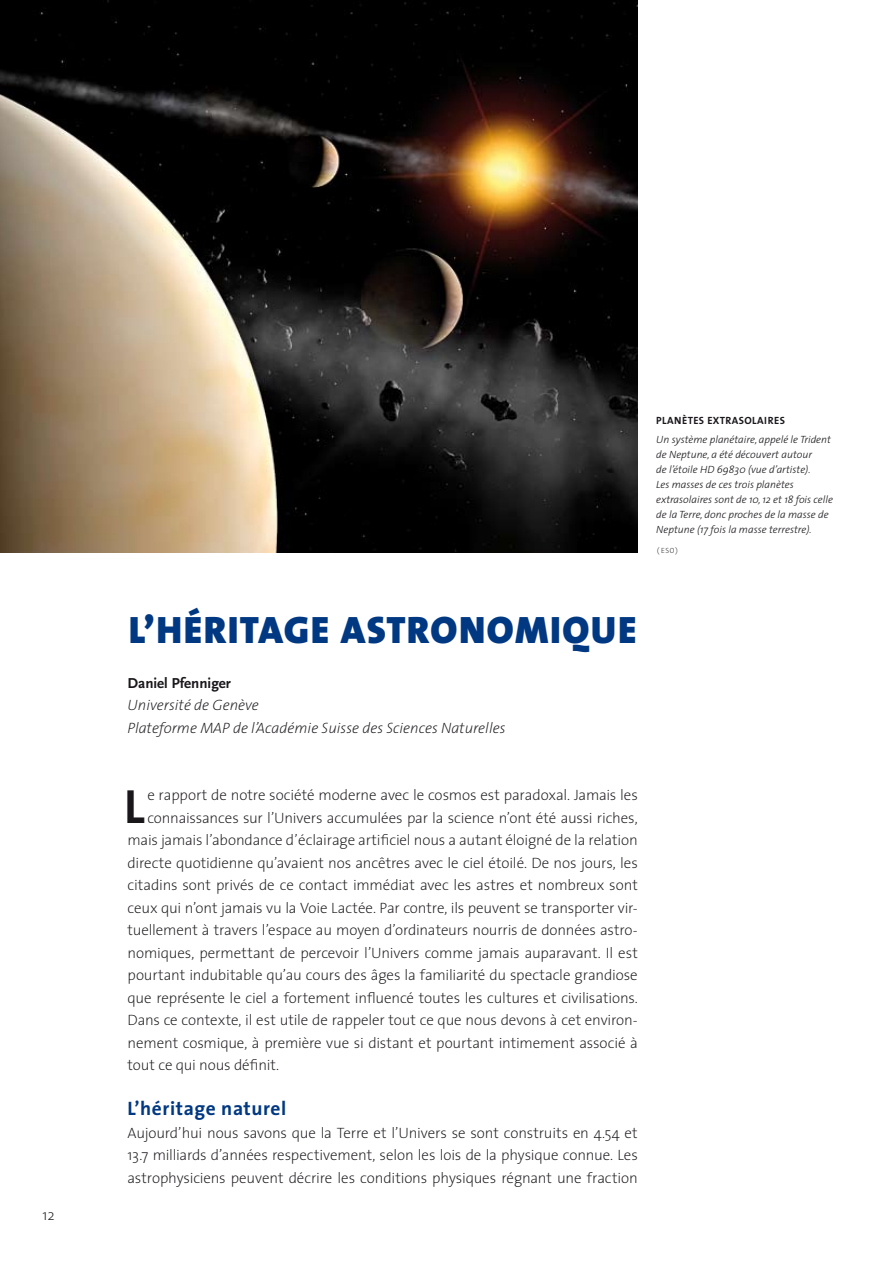
<style>
.page{position:relative;width:893px;height:1263px;background:#fff}
.page>*{position:absolute;margin:0;border:0;box-sizing:border-box;transform-origin:0 0}
.t1{font:700 48.3px "The Sans";color:#1a171b}
.t2{font:38.4px "The Sans Black Caps";letter-spacing:.04em;color:#003882}
.t3{font:700 19.5px "The Sans";color:#003882}
.t4{font:200 15px/22.5px "The Sans";letter-spacing:-.01em;color:#1a171b;text-align:justify}
.t5{font:italic 200 15px/22.5px "The Sans";color:#1a171b}
.t6{font:700 15px "Scala Sans";color:#1a171b}
.t7{font:italic 300 10.5px/15px "The Sans";color:#1a171b}
.t8{font:700 10.5px "The Sans";letter-spacing:.04em;color:#1a171b}
.t9{font:200 7.5px "The Sans Mono";color:#1a171b}
</style>
<div class="page">
<img style="left:0;top:0;width:638px;height:553px">
<p class="t4" style="left:43px;top:1203px;width:14px">12</p>
<p class="t8" style="left:656px;top:412px;width:130px">PLANÈTES EXTRASOLAIRES</p>
<p class="t7" style="left:656px;top:432px;width:178px">Un système planétaire, appelé le Trident de Neptune, a été découvert autour<br>de l’étoile HD 69830 (vue d’artiste).<br>Les masses de ces trois planètes extrasolaires sont de 10, 12 et 18 fois celle de la Terre, donc proches de la masse de Neptune (17 fois la masse terrestre).</p>
<p class="t9" style="left:656px;top:546px;width:24px">(ESO)</p>
<h2 class="t2" style="left:129px;top:597px;width:509px">L’HÉRITAG E ASTRONOMIQUE</h2>
<p class="t6" style="left:128px;top:675px;width:105px">Daniel Pfenniger</p>
<p class="t5" style="left:128px;top:693px;width:379px">Université de Genève<br>Plateforme MAP de l’Académie Suisse des Sciences Naturelles</p>
<h1 class="t1" style="left:124px;top:766px;width:22px">L</h1>
<p class="t4" style="left:147px;top:783px;width:492px">e rapport de notre société moderne avec le cosmos est paradoxal. Jamais les</p>
<p class="t4" style="left:147px;top:806px;width:492px">connaissances sur l’Univers accumulées par la science n’ont été aussi riches,</p>
<p class="t4" style="left:128px;top:828px;width:512px">mais jamais l’abondance d’éclairage artificiel nous a autant éloigné de la relation</p>
<p class="t4" style="left:128px;top:851px;width:512px">directe quotidienne qu’avaient nos ancêtres avec le ciel étoilé. De nos jours, les</p>
<p class="t4" style="left:128px;top:873px;width:512px">citadins sont privés de ce contact immédiat avec les astres et nombreux sont</p>
<p class="t4" style="left:128px;top:896px;width:512px">ceux qui n’ont jamais vu la Voie Lactée. Par contre, ils peuvent se transporter vir-</p>
<p class="t4" style="left:128px;top:918px;width:512px">tuellement à travers l’espace au moyen d’ordinateurs nourris de données astro-</p>
<p class="t4" style="left:128px;top:941px;width:512px">nomiques, permettant de percevoir l’Univers comme jamais auparavant. Il est</p>
<p class="t4" style="left:128px;top:963px;width:512px">pourtant indubitable qu’au cours des âges la familiarité du spectacle grandiose</p>
<p class="t4" style="left:128px;top:986px;width:512px">que représente le ciel a fortement influencé toutes les cultures et civilisations.</p>
<p class="t4" style="left:128px;top:1008px;width:512px">Dans ce contexte, il est utile de rappeler tout ce que nous devons à cet environ-</p>
<p class="t4" style="left:128px;top:1031px;width:512px">nement cosmique, à première vue si distant et pourtant intimement associé à</p>
<p class="t4" style="left:128px;top:1053px;width:153px">tout ce qui nous définit.</p>
<h3 class="t3" style="left:128px;top:1092px;width:160px">L’HÉRITAGE NATUREL</h3>
<p class="t4" style="left:128px;top:1121px;width:512px">Aujourd’hui nous savons que la Terre et l’Univers se sont construits en 4.54 et 13.7 milliards d’années respectivement, selon les lois de la physique connue. Les astrophysiciens peuvent décrire les conditions physiques régnant une fraction</p>
</div>
